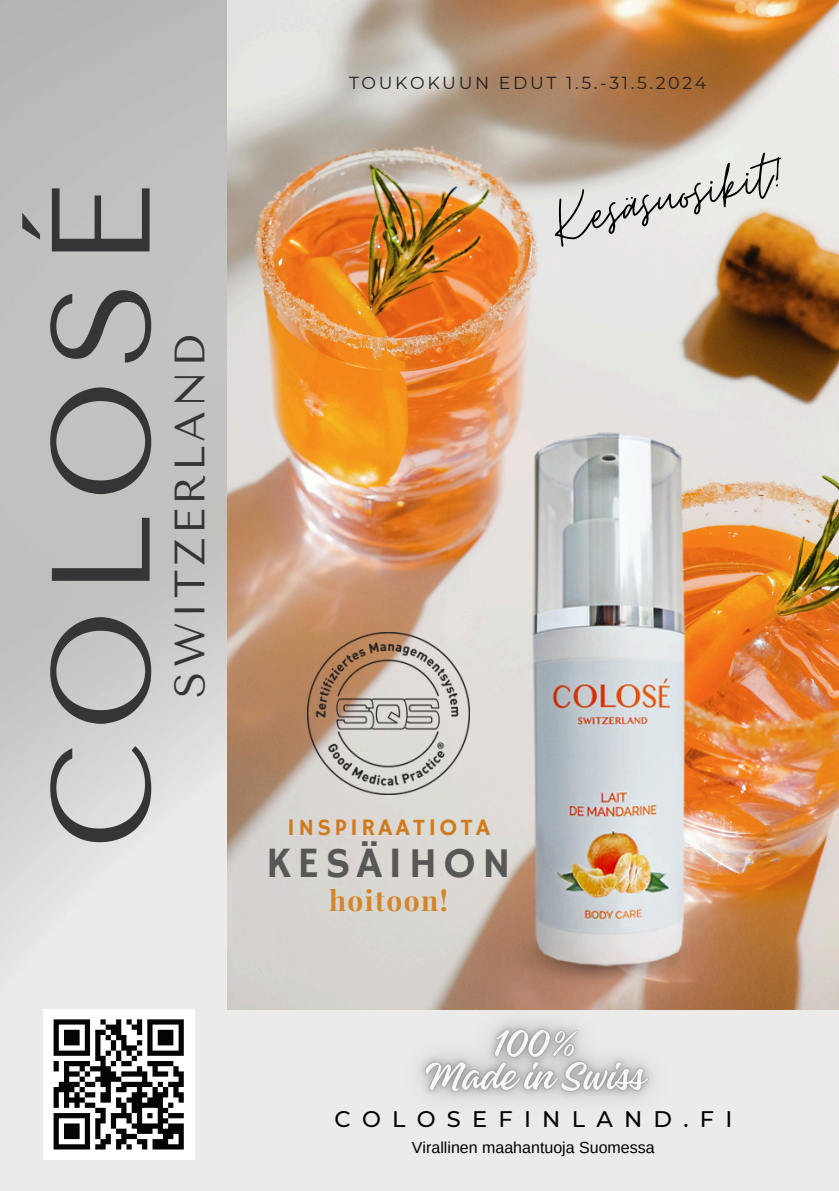
<style>
.page{position:relative;width:839px;height:1191px;background:#fff}
.page>*{position:absolute;margin:0;border:0;box-sizing:border-box;transform-origin:0 0}
.t1{font:139.4px "Tenor Sans";letter-spacing:.09em;color:#353538}
.t2{font:71.8px "Moon Time";color:#000}
.t3{font:43.2px "Hammersmith One";letter-spacing:.145em;color:#575757}
.t4{font:42.2px "Tenor Sans";letter-spacing:.09em;color:#353538}
.t5{font:700 28px "Playfair Display";letter-spacing:.05em;color:#d4842b}
.t6{font:23.8px "Hammersmith One";letter-spacing:.145em;color:#cf7a1b}
.t7{font:500 22.4px "Montserrat";letter-spacing:.5em;color:#000}
.t8{font:17.4px "Montserrat";letter-spacing:.15em;color:#231f20}
.t9{font:16px "Arimo";color:#000}
</style>
<div class="page">
<img style="left:0;top:0;width:838px;height:1191px">
<div style="left:43px;top:1009px;width:151px;height:151px;background:#fff"></div>
<svg style="left:54px;top:1019px;width:130px;height:131px"></svg>
<div style="left:152px;top:1144px;width:32px;height:6px;background:#050405"></div>
<img style="left:227px;top:0;width:611px;height:1009px">
<img style="left:500px;top:421px;width:204px;height:537px">
<img style="left:308px;top:633px;width:162px;height:162px">
<img style="left:369px;top:958px;width:336px;height:204px">
<p class="t1" style="left:21px;top:849px;width:667px;rotate:-90deg">COLOSÉ</p>
<h3 class="t4" style="left:166px;top:698px;width:364px;rotate:-90deg">SWITZERLAND</h3>
<p class="t8" style="left:349px;top:72px;width:359px">TOUKOKUUN EDUT 1.5.-31.5.2024</p>
<p class="t2" style="left:542px;top:182px;width:240px;rotate:-13deg">Kesäsuosikit!</p>
<p class="t6" style="left:287px;top:814px;width:204px">INSPIRAATIOTA</p>
<p class="t3" style="left:266px;top:838px;width:246px">KESÄIHON</p>
<p class="t5" style="left:329px;top:880px;width:120px">hoitoon!</p>
<p class="t7" style="left:334px;top:1106px;width:399px">COLOSEFINLAND.FI</p>
<h1 class="t9" style="left:412px;top:1138px;width:244px">Virallinen maahantuoja Suomessa</h1>
</div>
